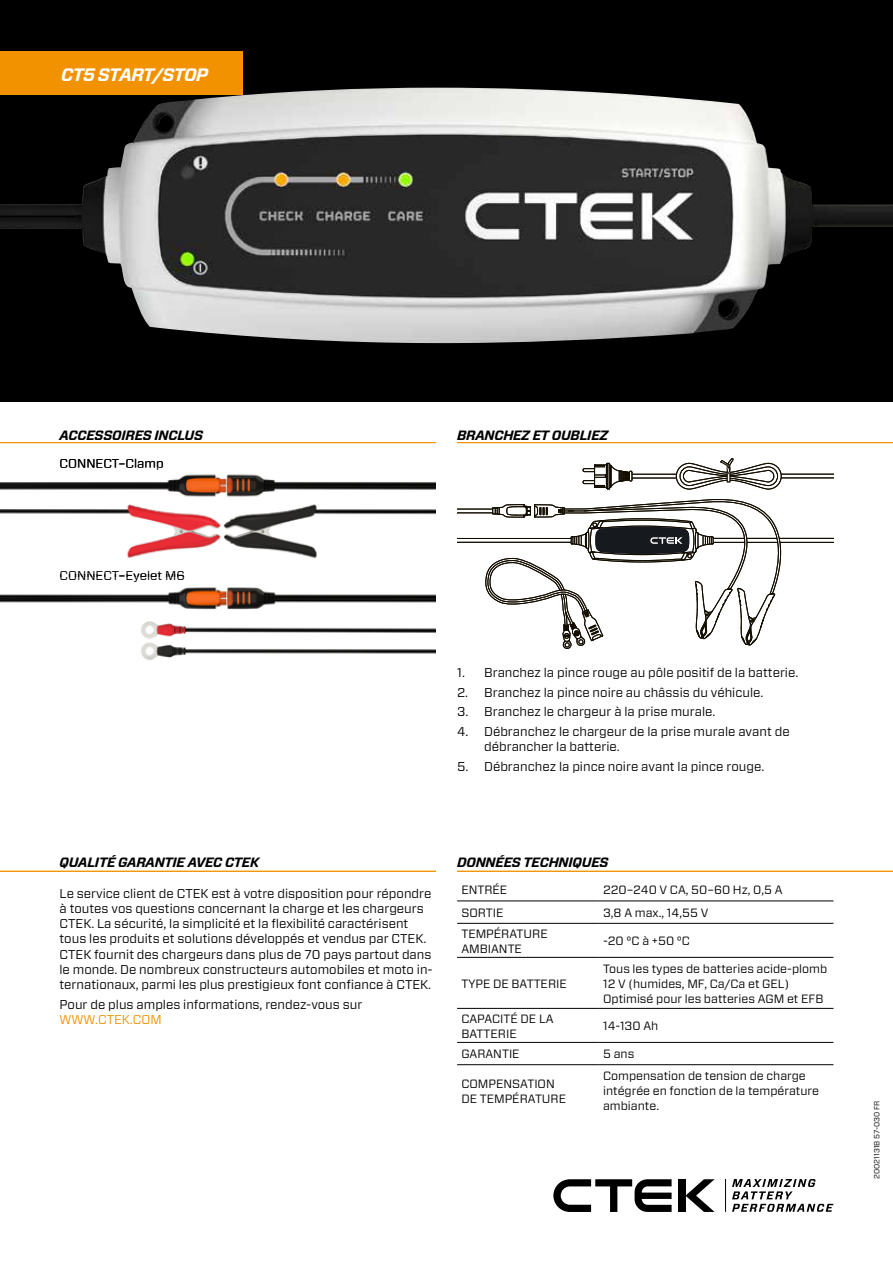
<style>
.page{position:relative;width:893px;height:1263px;background:#fff}
.page>*{position:absolute;margin:0;border:0;box-sizing:border-box;transform-origin:0 0}
.t1{font:italic 700 18px "Forza";letter-spacing:-.04em;color:#fff}
.t2{font:italic 700 13.5px "Forza";letter-spacing:-.02em;color:#000}
.t3{font:12.75px/15.3px "Forza";color:#000}
.t4{font:12.75px "Forza";color:#f39200}
.t5{font:12px/14.9px "Forza";color:#000}
.t6{font:7.5px "Forza";color:#000}
</style>
<div class="page">
<img style="left:0;top:474px;width:436px;height:84px">
<img style="left:0;top:587px;width:436px;height:73px">
<div style="left:0;top:0;width:893px;height:401px;background:#000"></div>
<img style="left:0;top:88px;width:893px;height:256px">
<div style="left:0;top:52px;width:242px;height:43px;background:#f39200"></div>
<div style="left:678px;top:1179px;width:7px;height:33px;background:#000"></div>
<svg style="left:685px;top:1179px;width:30px;height:33px"></svg>
<svg style="left:553px;top:1179px;width:119px;height:33px"></svg>
<svg style="left:732px;top:1179px;width:101px;height:33px"></svg>
<hr style="left:725px;top:1179px;width:1px;height:33px;background:#000">
<hr style="left:780px;top:542px;width:53px;height:1px;background:#130d00">
<hr style="left:779px;top:538px;width:54px;height:1px;background:#130d00">
<hr style="left:457px;top:538px;width:114px;height:1px;background:#130d00">
<hr style="left:457px;top:542px;width:114px;height:1px;background:#130d00">
<hr style="left:457px;top:513px;width:36px;height:1px;background:#130d00">
<hr style="left:457px;top:509px;width:36px;height:1px;background:#130d00">
<svg style="left:676px;top:458px;width:105px;height:31px"></svg>
<hr style="left:632px;top:474px;width:44px;height:1px;background:#130d00">
<hr style="left:632px;top:478px;width:44px;height:1px;background:#130d00">
<svg style="left:583px;top:463px;width:50px;height:27px"></svg>
<hr style="left:781px;top:478px;width:52px;height:1px;background:#130d00">
<hr style="left:781px;top:474px;width:52px;height:1px;background:#130d00">
<svg style="left:484px;top:499px;width:305px;height:150px"></svg>
<hr style="left:457px;top:442px;width:436px;height:1px;background:#f39200">
<hr style="left:0;top:442px;width:436px;height:1px;background:#f39200">
<hr style="left:457px;top:871px;width:436px;height:1px;background:#f39200">
<hr style="left:0;top:871px;width:436px;height:1px;background:#f39200">
<hr style="left:457px;top:923px;width:142px;height:1px;background:#000">
<hr style="left:599px;top:923px;width:234px;height:1px;background:#000">
<hr style="left:457px;top:957px;width:142px;height:1px;background:#000">
<hr style="left:599px;top:957px;width:234px;height:1px;background:#000">
<hr style="left:457px;top:1008px;width:142px;height:1px;background:#000">
<hr style="left:599px;top:1008px;width:234px;height:1px;background:#000">
<hr style="left:457px;top:1042px;width:142px;height:1px;background:#000">
<hr style="left:599px;top:1042px;width:234px;height:1px;background:#000">
<hr style="left:457px;top:1064px;width:142px;height:1px;background:#000">
<hr style="left:599px;top:1064px;width:234px;height:1px;background:#000">
<hr style="left:457px;top:900px;width:142px;height:1px;background:#000">
<hr style="left:599px;top:900px;width:234px;height:1px;background:#000">
<h1 class="t1" style="left:61px;top:62px;width:148px">CT5 START/STOP</h1>
<p class="t2" style="left:60px;top:426px;width:145px">ACCESSOIRES INCLUS</p>
<p class="t3" style="left:60px;top:456px;width:106px">CONNECT–Clamp</p>
<p class="t2" style="left:457px;top:426px;width:153px">BRANCHEZ ET OUBLIEZ</p>
<p class="t3" style="left:60px;top:568px;width:127px">CONNECT–Eyelet M6</p>
<p class="t3" style="left:457px;top:665px;width:343px">1. Branchez la pince rouge au pôle positif de la batterie.</p>
<p class="t3" style="left:457px;top:684px;width:308px">2. Branchez la pince noire au châssis du véhicule.</p>
<p class="t3" style="left:457px;top:704px;width:260px">3. Branchez le chargeur à la prise murale.</p>
<p class="t3" style="left:484px;top:723px;width:307px;text-indent:-27px">4. Débranchez le chargeur de la prise murale avant de débrancher la batterie.</p>
<p class="t3" style="left:457px;top:758px;width:309px">5. Débranchez la pince noire avant la pince rouge.</p>
<p class="t2" style="left:60px;top:853px;width:201px">QUALITÉ GARANTIE AVEC CTEK</p>
<p class="t3" style="left:60px;top:885px;width:375px">Le service client de CTEK est à votre disposition pour répondre à toutes vos questions concernant la charge et les chargeurs CTEK. La sécurité, la simplicité et la flexibilité caractérisent tous les produits et solutions développés et vendus par CTEK.<br>CTEK fournit des chargeurs dans plus de 70 pays partout dans le monde. De nombreux constructeurs automobiles et moto in&shy;ternationaux, parmi les plus prestigieux font confiance à CTEK.</p>
<p class="t3" style="left:60px;top:996px;width:304px">Pour de plus amples informations, rendez-vous sur</p>
<p class="t4" style="left:60px;top:1011px;width:104px">WWW.CTEK.COM</p>
<p class="t2" style="left:457px;top:853px;width:153px">DONNÉES TECHNIQUES</p>
<p class="t5" style="left:461px;top:882px;width:47px">ENTRÉE</p>
<p class="t5" style="left:603px;top:882px;width:181px">220–240 V CA, 50–60 Hz, 0,5 A</p>
<p class="t5" style="left:461px;top:905px;width:44px">SORTIE</p>
<p class="t5" style="left:603px;top:905px;width:107px">3,8 A max., 14,55 V</p>
<p class="t5" style="left:461px;top:926px;width:88px">TEMPÉRATURE<br>AMBIANTE</p>
<p class="t5" style="left:603px;top:933px;width:88px">-20 °C à +50 °C</p>
<p class="t5" style="left:461px;top:976px;width:107px">TYPE DE BATTERIE</p>
<p class="t5" style="left:603px;top:961px;width:226px">Tous les types de batteries acide-plomb<br>12 V (humides, MF, Ca/Ca et GEL)<br>Optimisé pour les batteries AGM et EFB</p>
<p class="t5" style="left:461px;top:1011px;width:94px">CAPACITÉ DE LA<br>BATTERIE</p>
<p class="t5" style="left:603px;top:1018px;width:57px">14-130 Ah</p>
<p class="t5" style="left:461px;top:1046px;width:60px">GARANTIE</p>
<p class="t5" style="left:603px;top:1046px;width:33px">5 ans</p>
<p class="t5" style="left:461px;top:1076px;width:106px">COMPENSATION<br>DE TEMPÉRATURE</p>
<p class="t5" style="left:603px;top:1068px;width:217px">Compensation de tension de charge intégrée en fonction de la température ambiante.</p>
<p class="t6" style="left:872px;top:1179px;width:80px;rotate:-90deg">20021131B 57-030 FR</p>
</div>
